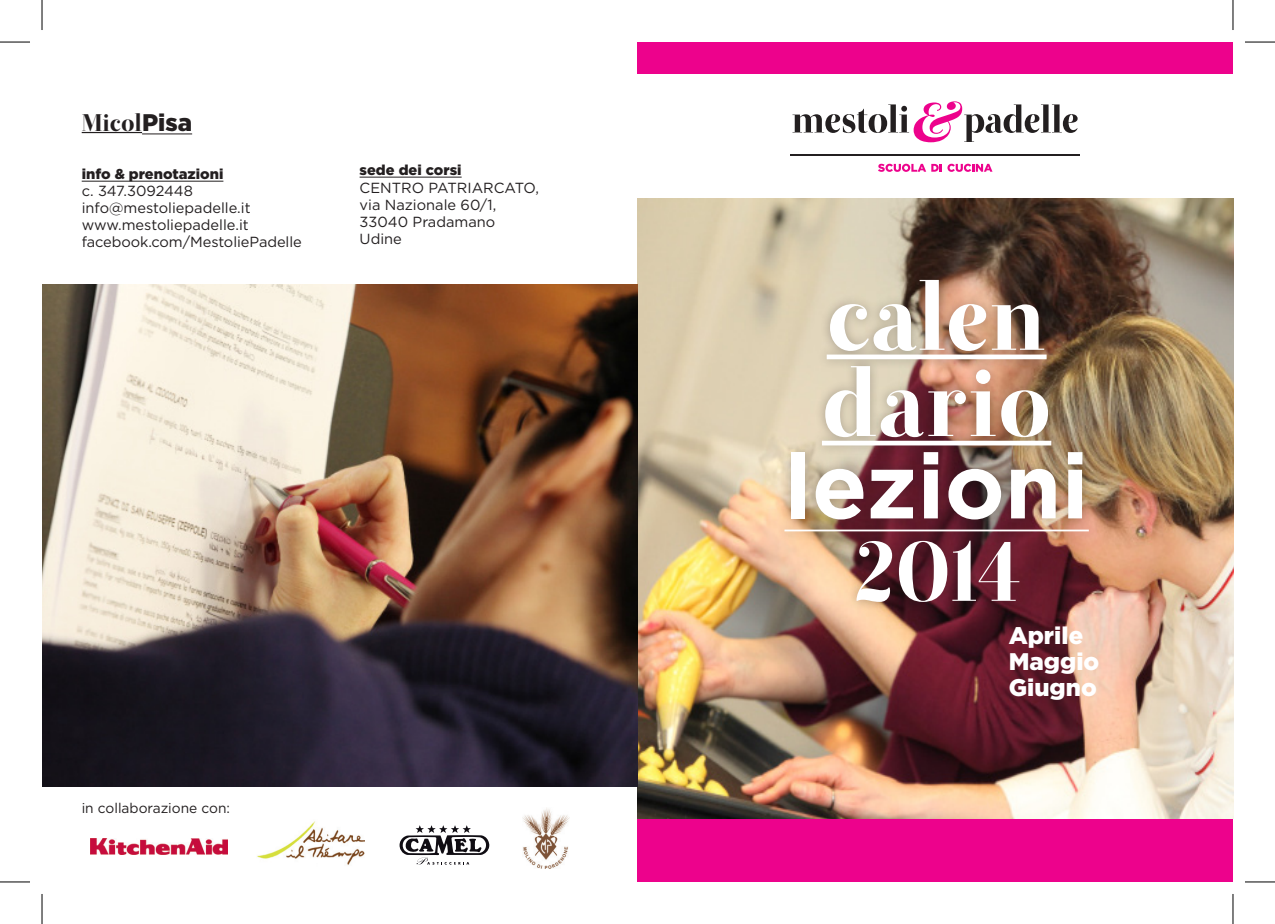
<style>
.page{position:relative;width:1275px;height:924px;background:#fff}
.page>*{position:absolute;margin:0;border:0;box-sizing:border-box;transform-origin:0 0}
.t1{font:94.4px "Otama ep";color:#fff}
.t2{font:700 90.8px "Gotham";color:#fff}
.t3{font:84px "Otama ep";color:#fff}
.t4{font:900 24px "Gotham";color:#fff}
.t5{font:24px "Otama ep";color:#231f20}
.t6{font:14.6px/17px "Gotham";color:#231f20}
.t7{font:900 14.4px "Gotham";color:#231f20}
.t8{font:14px "Gotham";color:#231f20}
.s1{font-family:"Gotham";font-weight:900}
</style>
<div class="page">
<div style="left:637px;top:786px;width:596px;height:95px;background:#ed028c"></div>
<img style="left:637px;top:198px;width:596px;height:619px">
<hr style="left:82px;top:181px;width:141px;height:1px;background:#231f20">
<hr style="left:82px;top:132px;width:60px;height:1px;background:#231f20">
<hr style="left:142px;top:133px;width:50px;height:1px;background:#231f20">
<hr style="left:359px;top:177px;width:102px;height:1px;background:#231f20">
<div style="left:775px;top:269px;width:323px;height:343px;background:#231f20;opacity:.32"></div>
<div style="left:826px;top:354px;width:220px;height:5px;background:#fff"></div>
<div style="left:822px;top:440px;width:229px;height:5px;background:#fff"></div>
<hr style="left:784px;top:529px;width:304px;height:2px;background:#fff">
<img style="left:42px;top:285px;width:595px;height:501px">
<img style="left:90px;top:838px;width:138px;height:15px">
<svg style="left:399px;top:825px;width:90px;height:39px"></svg>
<img style="left:257px;top:821px;width:108px;height:44px">
<img style="left:522px;top:808px;width:47px;height:60px">
<svg style="left:878px;top:164px;width:114px;height:8px"></svg>
<hr style="left:790px;top:154px;width:289px;height:1px;background:#231f20">
<svg style="left:792px;top:101px;width:285px;height:41px"></svg>
<div style="left:637px;top:42px;width:596px;height:31px;background:#ed028c"></div>
<hr style="left:0;top:42px;width:30px;height:1px;background:#000">
<hr style="left:1245px;top:42px;width:30px;height:1px;background:#000">
<hr style="left:0;top:881px;width:30px;height:1px;background:#000">
<hr style="left:1245px;top:881px;width:30px;height:1px;background:#000">
<hr style="left:42px;top:0;width:1px;height:30px;background:#000">
<hr style="left:42px;top:893px;width:1px;height:30px;background:#000">
<hr style="left:1232px;top:0;width:1px;height:30px;background:#000">
<hr style="left:1232px;top:893px;width:1px;height:30px;background:#000">
<p class="t5" style="left:82px;top:108px;width:112px">Micol<span class="s1">Pisa</span></p>
<p class="t7" style="left:82px;top:166px;width:143px">info &amp; prenotazioni</p>
<p class="t6" style="left:82px;top:182px;width:113px">c. 347.3092448</p>
<p class="t6" style="left:82px;top:199px;width:170px">info@mestoliepadelle.it www.mestoliepadelle.it</p>
<p class="t6" style="left:82px;top:233px;width:221px">facebook.com/MestoliePadelle</p>
<p class="t7" style="left:359px;top:162px;width:104px">sede dei corsi</p>
<p class="t6" style="left:359px;top:179px;width:181px">CENTRO PATRIARCATO, via Nazionale 60/1,<br>33040 Pradamano<br>Udine</p>
<p class="t8" style="left:82px;top:799px;width:150px">in collaborazione con:</p>
<p class="t1" style="left:826px;top:261px;width:221px">calen</p>
<p class="t1" style="left:822px;top:347px;width:231px">dario</p>
<p class="t2" style="left:784px;top:433px;width:306px">lezioni</p>
<p class="t3" style="left:853px;top:521px;width:168px">2014</p>
<p class="t4" style="left:1008px;top:621px;width:76px">Aprile</p>
<p class="t4" style="left:1008px;top:647px;width:92px">Maggio</p>
<p class="t4" style="left:1008px;top:673px;width:90px">Giugno</p>
</div>
